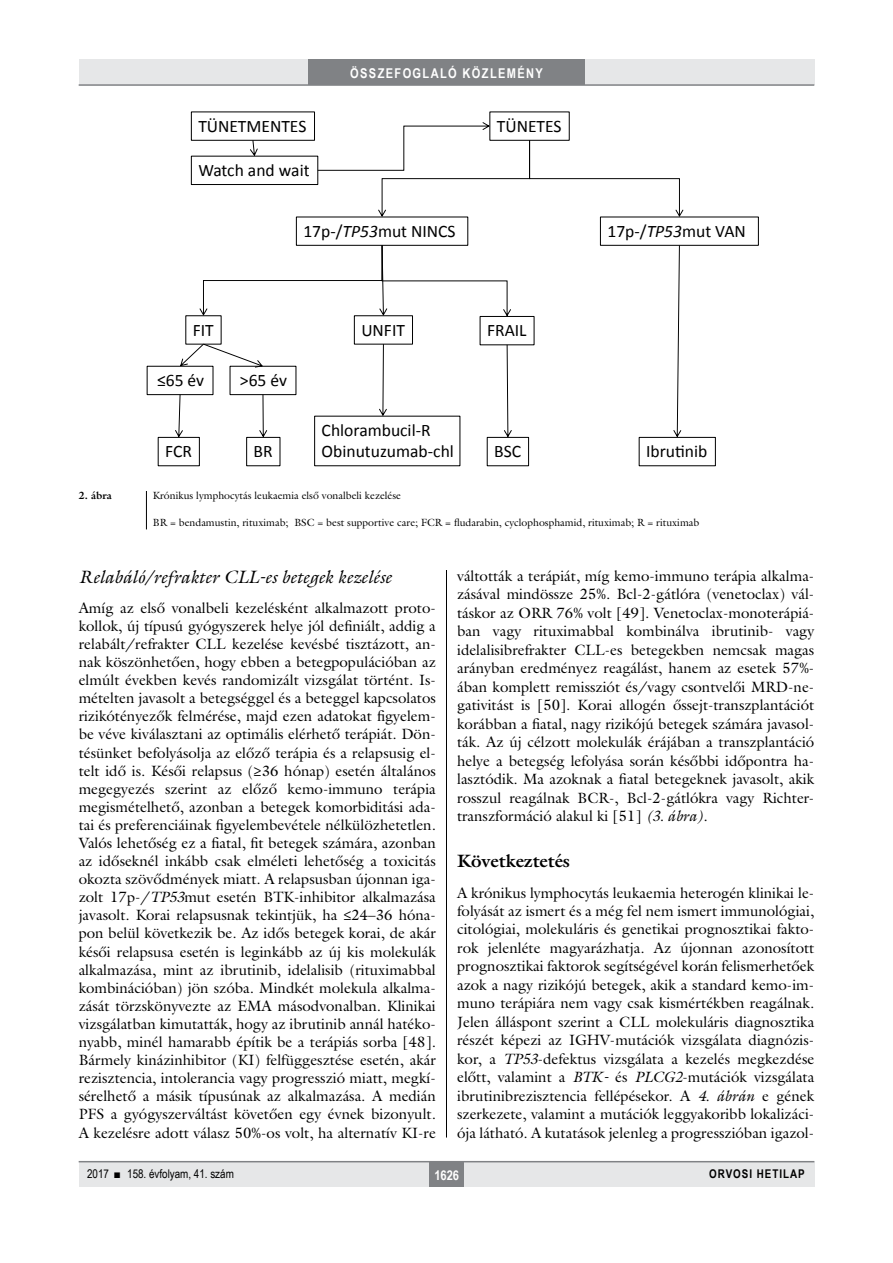
<style>
.page{position:relative;width:893px;height:1263px;background:#fff}
.page>*{position:absolute;margin:0;border:0;box-sizing:border-box;transform-origin:0 0}
.alcimkurziv{font:italic 18px "Galliard Reg";color:#000}
.alcimbold{font:700 18px "Galliard Reg";color:#000}
.t1{font:17.55px/21px "Calibri";color:#000}
.Body_tompa{font:15px/18.1px "Galliard Reg";color:#000;text-align:justify}
.t2{font:700 13.5px "Arial Narrow";letter-spacing:.1em;color:#fff}
.t3{font:12px "Arial Narrow";color:#000}
.t4{font:700 12px "Arial Narrow";letter-spacing:.08em;color:#000}
.kepalairas2{font:10.5px "Galliard Reg";color:#000}
.kepalairas1{font:700 10.5px "Galliard Reg";color:#000}
.s1{font-style:italic}
</style>
<div class="page">
<div style="left:79px;top:1161px;width:735px;height:25px;background:#e6e7e8"></div>
<hr style="left:79px;top:1161px;width:735px;height:1px;background:#808285">
<div style="left:430px;top:1161px;width:34px;height:25px;background:#808285"></div>
<div style="left:79px;top:60px;width:735px;height:25px;background:#e6e7e8"></div>
<div style="left:308px;top:60px;width:277px;height:25px;background:#808285"></div>
<hr style="left:79px;top:84px;width:735px;height:2px;background:#808285">
<hr style="left:446px;top:111px;width:1px;height:1026px;background:#000">
<div style="left:78px;top:491px;width:736px;height:79px;background:#fff"></div>
<hr style="left:146px;top:491px;width:1px;height:38px;background:#000">
<div style="left:191px;top:112px;width:124px;height:29px;border:1px solid #000"></div>
<div style="left:191px;top:156px;width:127px;height:29px;border:1px solid #000"></div>
<div style="left:600px;top:217px;width:159px;height:29px;border:1px solid #000"></div>
<div style="left:147px;top:366px;width:66px;height:29px;border:1px solid #000"></div>
<div style="left:230px;top:366px;width:66px;height:29px;border:1px solid #000"></div>
<div style="left:158px;top:437px;width:42px;height:29px;border:1px solid #000"></div>
<div style="left:246px;top:437px;width:34px;height:29px;border:1px solid #000"></div>
<div style="left:487px;top:437px;width:42px;height:29px;border:1px solid #000"></div>
<div style="left:354px;top:315px;width:59px;height:29px;border:1px solid #000"></div>
<div style="left:480px;top:316px;width:54px;height:29px;border:1px solid #000"></div>
<div style="left:639px;top:437px;width:77px;height:29px;border:1px solid #000"></div>
<svg style="left:250px;top:140px;width:8px;height:16px"></svg>
<svg style="left:318px;top:122px;width:365px;height:95px"></svg>
<svg style="left:673px;top:245px;width:8px;height:192px"></svg>
<svg style="left:199px;top:245px;width:312px;height:71px"></svg>
<svg style="left:180px;top:344px;width:83px;height:24px"></svg>
<svg style="left:504px;top:345px;width:8px;height:92px"></svg>
<svg style="left:175px;top:395px;width:8px;height:42px"></svg>
<svg style="left:259px;top:395px;width:8px;height:42px"></svg>
<svg style="left:379px;top:344px;width:8px;height:72px"></svg>
<p class="t2" style="left:350px;top:63px;width:194px">ÖSSZEFOGLALÓ KÖZLEMÉNY</p>
<p class="t1" style="left:198px;top:116px;width:110px">TÜNETMENTES</p>
<p class="t1" style="left:497px;top:116px;width:66px">TÜNETES</p>
<p class="t1" style="left:198px;top:160px;width:113px">Watch and wait</p>
<p class="t1" style="left:303px;top:221px;width:154px">17p-/<span class="s1">TP53</span>mut NINCS</p>
<p class="t1" style="left:607px;top:221px;width:140px">17p-/<span class="s1">TP53</span>mut VAN</p>
<p class="t1" style="left:193px;top:319px;width:23px">FIT</p>
<p class="t1" style="left:361px;top:319px;width:45px">UNFIT</p>
<p class="t1" style="left:487px;top:320px;width:41px">FRAIL</p>
<p class="t1" style="left:157px;top:370px;width:49px">≤65 év</p>
<p class="t1" style="left:240px;top:370px;width:49px">&gt;65 év</p>
<p class="t1" style="left:165px;top:441px;width:28px">FCR</p>
<p class="t1" style="left:254px;top:441px;width:21px">BR</p>
<p class="t1" style="left:322px;top:420px;width:134px">Chlorambucil-R<br>Obinutuzumab-chl</p>
<p class="t1" style="left:494px;top:441px;width:28px">BSC</p>
<p class="t1" style="left:646px;top:441px;width:63px">Ibrutinib</p>
<p class="kepalairas1" style="left:78px;top:489px;width:35px">2. ábra</p>
<p class="kepalairas2" style="left:153px;top:489px;width:250px">Krónikus lymphocytás leukaemia első vonalbeli kezelése</p>
<p class="kepalairas2" style="left:153px;top:516px;width:548px">BR = bendamustin, rituximab; BSC = best supportive care; FCR = fludarabin, cyclophosphamid, rituximab; R = rituximab</p>
<p class="alcimkurziv" style="left:79px;top:565px;width:314px">Relabáló/refrakter CLL-es betegek kezelése</p>
<p class="Body_tompa" style="left:79px;top:598px;width:359px">Amíg az első vonalbeli kezelésként alkalmazott proto&shy;kollok, új típusú gyógyszerek helye jól definiált, addig a relabált/refrakter CLL kezelése kevésbé tisztázott, an&shy;nak köszönhetően, hogy ebben a betegpopulációban az elmúlt években kevés randomizált vizsgálat történt. Is&shy;mételten javasolt a betegséggel és a beteggel kapcsolatos rizikótényezők felmérése, majd ezen adatokat figyelem&shy;be véve kiválasztani az optimális elérhető terápiát. Dön&shy;tésünket befolyásolja az előző terápia és a relapsusig el&shy;telt idő is. Késői relapsus (≥36 hónap) esetén általános megegyezés szerint az előző kemo-immuno terápia megismételhető, azonban a betegek komorbiditási ada&shy;tai és preferenciáinak figyelembevétele nélkülözhetetlen.<br>Valós lehetőség ez a fiatal, fit betegek számára, azonban az időseknél inkább csak elméleti lehetőség a toxicitás okozta szövődmények miatt. A relapsusban újonnan iga&shy;zolt 17p-/<span class="s1">TP53</span>mut esetén BTK-inhibitor alkalmazása javasolt. Korai relapsusnak tekintjük, ha ≤24–36 hóna&shy;pon belül következik be. Az idős betegek korai, de akár késői relapsusa esetén is leginkább az új kis molekulák alkalmazása, mint az ibrutinib, idelalisib (rituximabbal kombinációban) jön szóba. Mindkét molekula alkalma&shy;zását törzskönyvezte az EMA másodvonalban. Klinikai vizsgálatban kimutatták, hogy az ibrutinib annál hatéko&shy;nyabb, minél hamarabb építik be a terápiás sorba [48].<br>Bármely kinázinhibitor (KI) felfüggesztése esetén, akár rezisztencia, intolerancia vagy progresszió miatt, megkí&shy;sérelhető a másik típusúnak az alkalmazása. A medián PFS a gyógyszerváltást követően egy évnek bizonyult.<br>A kezelésre adott válasz 50%-os volt, ha alternatív KI-re</p>
<p class="Body_tompa" style="left:457px;top:566px;width:359px">váltották a terápiát, míg kemo-immuno terápia alkalma&shy;zásával mindössze 25%. Bcl-2-gátlóra (venetoclax) vál&shy;táskor az ORR 76% volt [49]. Venetoclax-monoterápiá&shy;ban vagy rituximabbal kombinálva ibrutinib- vagy idelalisibrefrakter CLL-es betegekben nemcsak magas arányban eredményez reagálást, hanem az esetek 57%- ában komplett remissziót és/vagy csontvelői MRD-ne&shy;gativitást is [50]. Korai allogén őssejt-transzplantációt korábban a fiatal, nagy rizikójú betegek számára javasol&shy;ták. Az új célzott molekulák érájában a transzplantáció helye a betegség lefolyása során későbbi időpontra ha&shy;lasztódik. Ma azoknak a fiatal betegeknek javasolt, akik rosszul reagálnak BCR-, Bcl-2-gátlókra vagy Richter&shy;transzformáció alakul ki [51] <span class="s1">(3. ábra).</span></p>
<p class="alcimbold" style="left:457px;top:849px;width:115px">Következtetés</p>
<p class="Body_tompa" style="left:457px;top:883px;width:359px">A krónikus lymphocytás leukaemia heterogén klinikai le&shy;folyását az ismert és a még fel nem ismert immunológiai, citológiai, molekuláris és genetikai prognosztikai fakto&shy;rok jelenléte magyarázhatja. Az újonnan azonosított prognosztikai faktorok segítségével korán felismerhetőek azok a nagy rizikójú betegek, akik a standard kemo-im&shy;muno terápiára nem vagy csak kismértékben reagálnak.<br>Jelen álláspont szerint a CLL molekuláris diagnosztika részét képezi az IGHV-mutációk vizsgálata diagnózis&shy;kor, a <span class="s1">TP53</span>-defektus vizsgálata a kezelés megkezdése előtt, valamint a <span class="s1">BTK-</span> és <span class="s1">PLCG2</span>-mutációk vizsgálata ibrutinibrezisztencia fellépésekor. A <span class="s1">4. ábrán</span> e gének szerkezete, valamint a mutációk leggyakoribb lokalizáci&shy;ója látható. A kutatások jelenleg a progresszióban igazol-</p>
<p class="t3" style="left:87px;top:1165px;width:148px">2017 ■ 158. évfolyam, 41. szám</p>
<p class="t2" style="left:434px;top:1165px;width:26px">1626</p>
<p class="t4" style="left:709px;top:1165px;width:97px">ORVOSI HETILAP</p>
</div>
